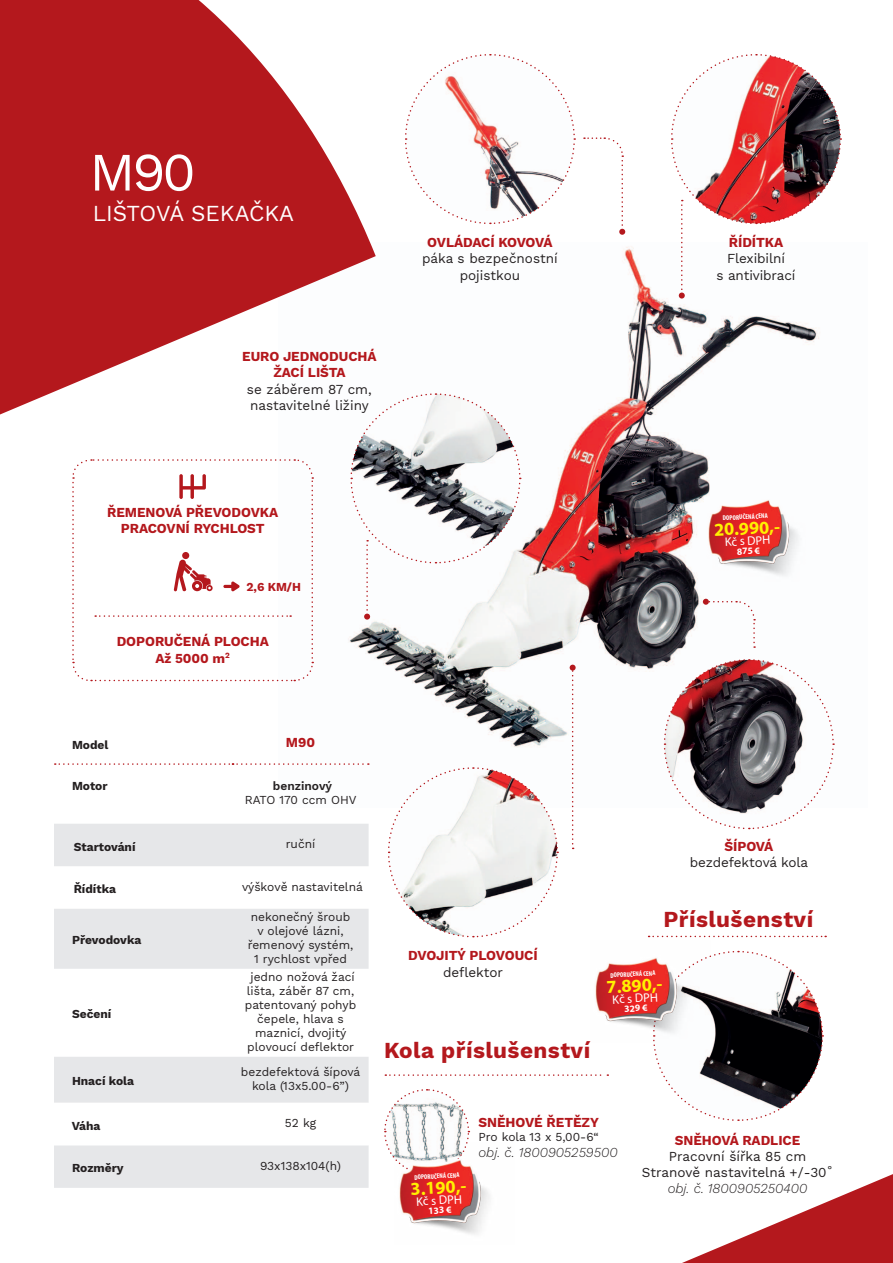
<style>
.page{position:relative;width:893px;height:1263px;background:#fff}
.page>*{position:absolute;margin:0;border:0;box-sizing:border-box;transform-origin:0 0}
.t1{font:54px "Work Sans";color:#fff}
.t2{font:700 22.5px "Work Sans";letter-spacing:.02em;color:#b4181d}
.t3{font:22.5px "Work Sans";color:#fff}
.t4{font:700 18.3px "Myriad Pro";color:#fff101}
.t5{font:700 13.5px/16.2px "Work Sans";letter-spacing:-.005em;color:#b4181d}
.t6{font:13.5px/16.2px "Work Sans";color:#231f20;text-align:center}
.t7{font:italic 300 13.5px "Work Sans";color:#231f20}
.t8{font:12.45px "Myriad Pro";color:#fff}
.t9{font:12px/14px "Work Sans";color:#231f20;text-align:center}
.t10{font:700 12px "Work Sans";color:#231f20}
.t11{font:600 12px "Work Sans";color:#231f20}
.t12{font:700 12px "Work Sans";color:#b4181d}
.t13{font:700 9.6px "Myriad Pro";color:#fff}
.t14{font:700 condensed 6.9px "Myriad Pro";color:#fff}
</style>
<div class="page">
<img style="left:349px;top:247px;width:470px;height:518px">
<svg style="left:0;top:0;width:376px;height:414px;fill:#b4181d"></svg>
<svg style="left:682px;top:1174px;width:211px;height:89px"></svg>
<svg style="left:663px;top:658px;width:172px;height:172px"></svg>
<svg style="left:388px;top:767px;width:171px;height:171px"></svg>
<svg style="left:405px;top:54px;width:171px;height:171px"></svg>
<svg style="left:649px;top:936px;width:177px;height:1px"></svg>
<svg style="left:653px;top:950px;width:171px;height:171px"></svg>
<svg style="left:54px;top:824px;width:315px;height:364px;fill:#e6e7e9"></svg>
<svg style="left:54px;top:1103px;width:315px;height:42px"></svg>
<svg style="left:55px;top:763px;width:314px;height:2px"></svg>
<svg style="left:72px;top:459px;width:242px;height:223px"></svg>
<svg style="left:384px;top:1089px;width:86px;height:69px"></svg>
<svg style="left:385px;top:1074px;width:223px;height:2px"></svg>
<svg style="left:584px;top:137px;width:41px;height:98px"></svg>
<svg style="left:670px;top:54px;width:172px;height:245px"></svg>
<svg style="left:350px;top:393px;width:171px;height:227px"></svg>
<svg style="left:703px;top:599px;width:52px;height:49px"></svg>
<svg style="left:570px;top:665px;width:6px;height:184px"></svg>
<img style="left:703px;top:483px;width:116px;height:102px">
<img style="left:595px;top:950px;width:115px;height:92px">
<img style="left:394px;top:1142px;width:96px;height:92px">
<h1 class="t1" style="left:89px;top:131px;width:108px">M90</h1>
<h2 class="t3" style="left:93px;top:196px;width:203px">Lištová sekačka</h2>
<p class="t5" style="left:273px;top:348px;width:103px;text-indent:-31px">EURO JEDNODUCHÁ<br>ŽACÍLIŠTA</p>
<p class="t6" style="left:247px;top:380px;width:126px;text-align:left">se záběrem 87 cm, nastavitelné ližiny</p>
<p class="t5" style="left:427px;top:234px;width:20px">OVLÁ</p>
<p class="t5" style="left:463px;top:234px;width:46px">DACÍ KOVOVÁ</p>
<p class="t6" style="left:422px;top:250px;width:137px">páka s bezpečnostní pojistkou</p>
<p class="t5" style="left:729px;top:234px;width:32px">ŘÍDÍTKA</p>
<p class="t6" style="left:716px;top:250px;width:80px">Flexibilní<br>s antivibrací</p>
<p class="t5" style="left:107px;top:503px;width:20px">ŘEMENOVÁ</p>
<p class="t5" style="left:186px;top:503px;width:28px">PŘEVO</p>
<p class="t5" style="left:231px;top:503px;width:20px">DOVKA</p>
<p class="t5" style="left:121px;top:520px;width:46px">PRACOVNÍ</p>
<p class="t5" style="left:194px;top:520px;width:46px">RYCHLOST</p>
<p class="t12" style="left:247px;top:578px;width:56px">2,6 KM/H</p>
<p class="t5" style="left:117px;top:633px;width:11px">DOPORU</p>
<p class="t5" style="left:174px;top:633px;width:19px">ČENÁ</p>
<p class="t5" style="left:214px;top:633px;width:10px">PLO</p>
<p class="t5" style="left:241px;top:633px;width:28px">CHA</p>
<p class="t5" style="left:155px;top:649px;width:76px">AŽ 5000 M<sup>2</sup></p>
<p class="t14" style="left:723px;top:514px;width:47px;rotate:-3deg">DOPORUČENÁ CENA</p>
<p class="t13" style="left:736px;top:545px;width:25px;rotate:-3deg">875 €</p>
<h3 class="t4" style="left:713px;top:518px;width:67px;rotate:-3deg">20.990,-</h3>
<p class="t8" style="left:724px;top:534px;width:47px;rotate:-3deg">Kč s DPH</p>
<p class="t10" style="left:72px;top:736px;width:38px">MODEL</p>
<p class="t5" style="left:286px;top:734px;width:31px">M90</p>
<p class="t10" style="left:60px;top:777px;width:49px">M OTOR</p>
<p class="t11" style="left:273px;top:777px;width:61px">benzinový</p>
<p class="t9" style="left:245px;top:792px;width:113px">RATO 170 ccm OHV</p>
<p class="t10" style="left:74px;top:837px;width:63px">STARTOVÁNÍ</p>
<p class="t9" style="left:286px;top:836px;width:31px">ruční</p>
<p class="t10" style="left:74px;top:880px;width:44px">ŘÍDÍTKA</p>
<p class="t9" style="left:242px;top:879px;width:122px">výškově nastavitelná</p>
<p class="t10" style="left:72px;top:931px;width:71px">PŘEVODOVKA</p>
<p class="t10" style="left:72px;top:1005px;width:41px">SEČENÍ</p>
<p class="t9" style="left:248px;top:909px;width:107px">nekonečný šroub v olejové lázni, řemenový systém,<br>1 rychlost vpřed</p>
<p class="t9" style="left:245px;top:969px;width:113px">jedno nožová žací lišta, záběr 87 cm, patentovaný pohyb čepele, hlava s maznicí, dvojitý plovoucí deflektor</p>
<p class="t10" style="left:60px;top:1072px;width:76px">H NACÍ KOLA</p>
<p class="t9" style="left:241px;top:1064px;width:121px">bezdefektová šípová kola (13x5.00-6”)</p>
<p class="t10" style="left:72px;top:1116px;width:30px">VÁHA</p>
<p class="t9" style="left:285px;top:1115px;width:33px">52 kg</p>
<p class="t10" style="left:72px;top:1159px;width:53px">ROZMĚRY</p>
<p class="t9" style="left:260px;top:1158px;width:82px">93x138x104(h)</p>
<p class="t5" style="left:724px;top:838px;width:18px">ŠÍPOVÁ</p>
<p class="t6" style="left:690px;top:854px;width:120px">bezdefektová kola</p>
<p class="t5" style="left:408px;top:947px;width:10px">DVO</p>
<p class="t5" style="left:436px;top:947px;width:44px">JITÝ PLOVOU</p>
<p class="t5" style="left:524px;top:947px;width:14px">CÍ</p>
<p class="t6" style="left:443px;top:963px;width:61px">deflektor</p>
<h2 class="t2" style="left:384px;top:1033px;width:208px">KOLA PŘÍSLUŠENSTVÍ</h2>
<h2 class="t2" style="left:663px;top:902px;width:151px">PŘÍSLUŠENSTVÍ</h2>
<p class="t14" style="left:610px;top:971px;width:47px;rotate:-3deg">DOPORUČENÁ CENA</p>
<p class="t13" style="left:624px;top:1002px;width:25px;rotate:-3deg">329 €</p>
<h3 class="t4" style="left:606px;top:975px;width:57px;rotate:-3deg">7.890,-</h3>
<p class="t8" style="left:612px;top:992px;width:47px;rotate:-3deg">Kč s DPH</p>
<p class="t14" style="left:414px;top:1173px;width:47px;rotate:-3deg">DOPORUČENÁ CENA</p>
<p class="t13" style="left:428px;top:1204px;width:25px;rotate:-3deg">133 €</p>
<h3 class="t4" style="left:410px;top:1177px;width:57px;rotate:-3deg">3.190,-</h3>
<p class="t8" style="left:416px;top:1194px;width:47px;rotate:-3deg">Kč s DPH</p>
<p class="t5" style="left:478px;top:1114px;width:122px">SNĚHOVÉ ŘETĚZY</p>
<p class="t9" style="left:478px;top:1129px;width:122px">Pro kola 13 x 5,00-6“</p>
<p class="t7" style="left:478px;top:1142px;width:141px">obj. č. 1800905259500</p>
<p class="t5" style="left:675px;top:1132px;width:47px">SNĚHOVÁ</p>
<p class="t5" style="left:742px;top:1132px;width:58px">RADLICE</p>
<p class="t6" style="left:642px;top:1148px;width:193px">Pracovní šířka 85 cm<br>Stranově nastavitelná +/-30˚</p>
<p class="t7" style="left:668px;top:1179px;width:141px">obj. č. 1800905250400</p>
</div>
